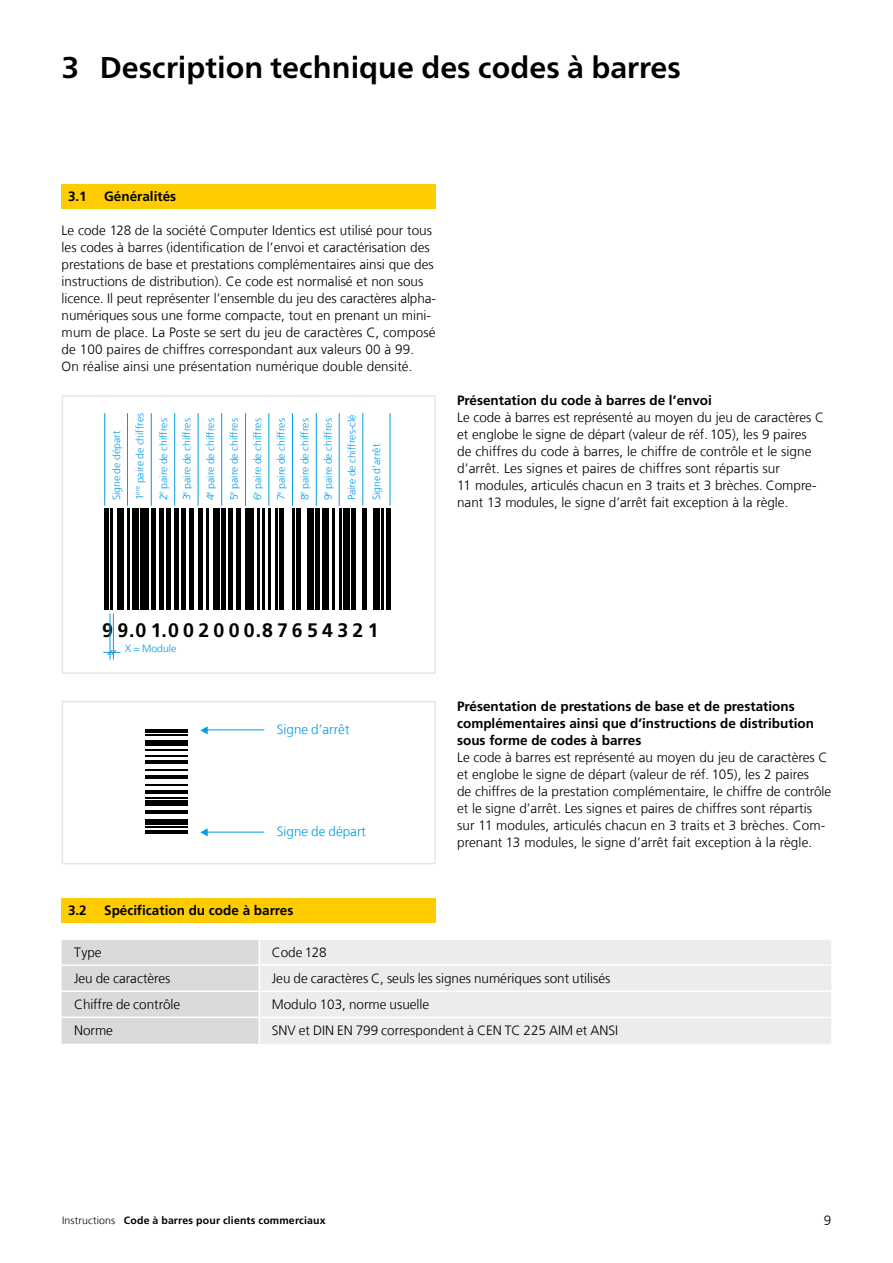
<style>
.page{position:relative;width:893px;height:1263px;background:#fff}
.page>*{position:absolute;margin:0;border:0;box-sizing:border-box;transform-origin:0 0}
.t1{font:700 30px "Frutiger Neue LT Pro";color:#000}
.t2{font:700 19.5px "Frutiger LT Com";color:#000}
.t3{font:300 13.5px/17px "Frutiger LT Com";color:#000}
.t4{font:700 13.5px/17px "Frutiger LT Com";color:#000}
.t5{font:300 13.5px "Frutiger LT Com";color:#009ee3}
.t6{font:300 10.5px "Frutiger LT Com";color:#009ee3}
.t7{font:700 10.5px "Frutiger LT Com";letter-spacing:.02em;color:#000}
.s1{font-weight:300}
</style>
<div class="page">
<div style="left:62px;top:184px;width:374px;height:25px;background:#fc0"></div>
<div style="left:62px;top:898px;width:374px;height:25px;background:#fc0"></div>
<div style="left:260px;top:940px;width:571px;height:104px;background:#ececec"></div>
<hr style="left:259px;top:964px;width:572px;height:2px;background:#fff">
<hr style="left:259px;top:990px;width:572px;height:2px;background:#fff">
<hr style="left:259px;top:1016px;width:572px;height:2px;background:#fff">
<svg style="left:62px;top:940px;width:197px;height:104px;background:#dadbdb"></svg>
<div style="left:62px;top:395px;width:374px;height:279px;border:2px solid #e6e6e6"></div>
<hr style="left:104px;top:413px;width:1px;height:93px;background:#009ee3">
<hr style="left:127px;top:413px;width:1px;height:93px;background:#009ee3">
<hr style="left:151px;top:413px;width:1px;height:93px;background:#009ee3">
<hr style="left:174px;top:413px;width:1px;height:93px;background:#009ee3">
<hr style="left:198px;top:413px;width:1px;height:93px;background:#009ee3">
<hr style="left:221px;top:413px;width:1px;height:93px;background:#009ee3">
<hr style="left:245px;top:413px;width:1px;height:93px;background:#009ee3">
<hr style="left:269px;top:413px;width:1px;height:93px;background:#009ee3">
<hr style="left:292px;top:413px;width:1px;height:93px;background:#009ee3">
<hr style="left:316px;top:413px;width:1px;height:93px;background:#009ee3">
<hr style="left:339px;top:413px;width:1px;height:93px;background:#009ee3">
<hr style="left:363px;top:413px;width:1px;height:93px;background:#009ee3">
<hr style="left:390px;top:413px;width:1px;height:93px;background:#009ee3">
<hr style="left:110px;top:613px;width:1px;height:46px;background:#009ee3">
<hr style="left:113px;top:613px;width:1px;height:46px;background:#009ee3">
<svg style="left:103px;top:649px;width:18px;height:7px"></svg>
<hr style="left:104px;top:508px;width:4px;height:101px;background:#000">
<hr style="left:111px;top:508px;width:2px;height:101px;background:#000">
<div style="left:117px;top:508px;width:6px;height:101px;background:#000"></div>
<hr style="left:128px;top:508px;width:2px;height:101px;background:#000">
<div style="left:132px;top:508px;width:6px;height:101px;background:#000"></div>
<div style="left:140px;top:508px;width:9px;height:101px;background:#000"></div>
<hr style="left:151px;top:508px;width:4px;height:101px;background:#000">
<hr style="left:160px;top:508px;width:4px;height:101px;background:#000">
<hr style="left:166px;top:508px;width:4px;height:101px;background:#000">
<hr style="left:175px;top:508px;width:4px;height:101px;background:#000">
<hr style="left:181px;top:508px;width:4px;height:101px;background:#000">
<hr style="left:190px;top:508px;width:4px;height:101px;background:#000">
<hr style="left:198px;top:508px;width:4px;height:101px;background:#000">
<hr style="left:207px;top:508px;width:2px;height:101px;background:#000">
<div style="left:213px;top:508px;width:6px;height:101px;background:#000"></div>
<hr style="left:222px;top:508px;width:4px;height:101px;background:#000">
<hr style="left:228px;top:508px;width:4px;height:101px;background:#000">
<hr style="left:237px;top:508px;width:4px;height:101px;background:#000">
<div style="left:245px;top:508px;width:9px;height:101px;background:#000"></div>
<hr style="left:258px;top:508px;width:2px;height:101px;background:#000">
<hr style="left:262px;top:508px;width:2px;height:101px;background:#000">
<hr style="left:269px;top:508px;width:2px;height:101px;background:#000">
<hr style="left:275px;top:508px;width:2px;height:101px;background:#000">
<hr style="left:279px;top:508px;width:4px;height:101px;background:#000">
<hr style="left:292px;top:508px;width:2px;height:101px;background:#000">
<div style="left:296px;top:508px;width:5px;height:101px;background:#000"></div>
<div style="left:307px;top:508px;width:6px;height:101px;background:#000"></div>
<div style="left:315px;top:508px;width:5px;height:101px;background:#000"></div>
<div style="left:322px;top:508px;width:6px;height:101px;background:#000"></div>
<hr style="left:333px;top:508px;width:2px;height:101px;background:#000">
<hr style="left:339px;top:508px;width:2px;height:101px;background:#000">
<div style="left:343px;top:508px;width:7px;height:101px;background:#000"></div>
<hr style="left:352px;top:508px;width:4px;height:101px;background:#000">
<div style="left:362px;top:508px;width:5px;height:101px;background:#000"></div>
<div style="left:373px;top:508px;width:6px;height:101px;background:#000"></div>
<hr style="left:382px;top:508px;width:2px;height:101px;background:#000">
<hr style="left:386px;top:508px;width:4px;height:101px;background:#000">
<div style="left:62px;top:701px;width:374px;height:163px;border:2px solid #e6e6e6"></div>
<hr style="left:205px;top:729px;width:59px;height:1px;background:#009ee3">
<hr style="left:205px;top:832px;width:59px;height:1px;background:#009ee3">
<hr style="left:145px;top:729px;width:42px;height:4px;background:#000">
<hr style="left:145px;top:734px;width:42px;height:2px;background:#000">
<div style="left:145px;top:740px;width:42px;height:5px;background:#000"></div>
<hr style="left:145px;top:749px;width:42px;height:2px;background:#000">
<hr style="left:145px;top:755px;width:42px;height:1px;background:#000">
<hr style="left:145px;top:760px;width:42px;height:4px;background:#000">
<hr style="left:145px;top:769px;width:42px;height:2px;background:#000">
<hr style="left:145px;top:775px;width:42px;height:4px;background:#000">
<hr style="left:145px;top:784px;width:42px;height:2px;background:#000">
<hr style="left:145px;top:790px;width:42px;height:3px;background:#000">
<hr style="left:145px;top:797px;width:42px;height:2px;background:#000">
<div style="left:145px;top:801px;width:42px;height:5px;background:#000"></div>
<hr style="left:145px;top:810px;width:42px;height:4px;background:#000">
<div style="left:145px;top:819px;width:42px;height:6px;background:#000"></div>
<hr style="left:145px;top:826px;width:42px;height:2px;background:#000">
<hr style="left:145px;top:830px;width:42px;height:4px;background:#000">
<h2 class="t1" style="left:62px;top:50px;width:621px">3 Description technique des codes à barres</h2>
<h3 class="t4" style="left:68px;top:188px;width:20px">3.1</h3>
<h3 class="t4" style="left:104px;top:188px;width:74px">Généralités</h3>
<p class="t3" style="left:62px;top:222px;width:376px">Le code 128 de la société Computer Identics est utilisé pour tous les codes à barres (identification de l’envoi et caractérisation des prestations de base et prestations complémentaires ainsi que des instructions de distribution). Ce code est normalisé et non sous licence. Il peut représenter l’ensemble du jeu des caractères alpha&shy;numériques sous une forme compacte, tout en prenant un mini&shy;mum de place. La Poste se sert du jeu de caractères C, composé de 100 paires de chiffres correspondant aux valeurs 00 à 99.<br>On réalise ainsi une présentation numérique double densité.</p>
<p class="t6" style="left:110px;top:500px;width:71px;rotate:-90deg">Signe de départ</p>
<p class="t6" style="left:134px;top:500px;width:89px;rotate:-90deg">1<sup>ère</sup> paire de chiffres</p>
<p class="t6" style="left:157px;top:500px;width:84px;rotate:-90deg">2<sup>e</sup> paire de chiffres</p>
<p class="t6" style="left:181px;top:500px;width:84px;rotate:-90deg">3<sup>e</sup> paire de chiffres</p>
<p class="t6" style="left:204px;top:500px;width:84px;rotate:-90deg">4<sup>e</sup> paire de chiffres</p>
<p class="t6" style="left:228px;top:500px;width:84px;rotate:-90deg">5<sup>e</sup> paire de chiffres</p>
<p class="t6" style="left:252px;top:500px;width:84px;rotate:-90deg">6<sup>e</sup> paire de chiffres</p>
<p class="t6" style="left:275px;top:500px;width:84px;rotate:-90deg">7<sup>e</sup> paire de chiffres</p>
<p class="t6" style="left:299px;top:500px;width:84px;rotate:-90deg">8<sup>e</sup> paire de chiffres</p>
<p class="t6" style="left:322px;top:500px;width:84px;rotate:-90deg">9<sup>e</sup> paire de chiffres</p>
<p class="t6" style="left:346px;top:500px;width:87px;rotate:-90deg">Paire de chiffres-clé</p>
<p class="t6" style="left:371px;top:500px;width:58px;rotate:-90deg">Signe d’arrêt</p>
<h4 class="t4" style="left:457px;top:392px;width:256px">Présentation du code à barres de l’envoi</h4>
<p class="t3" style="left:457px;top:409px;width:368px">Le code à barres est représenté au moyen du jeu de caractères C et englobe le signe de départ (valeur de réf. 105), les 9 paires de chiffres du code à barres, le chiffre de contrôle et le signe d’arrêt. Les signes et paires de chiffres sont répartis sur<br>11 modules, articulés chacun en 3 traits et 3 brèches. Compre&shy;nant 13 modules, le signe d’arrêt fait exception à la règle.</p>
<h2 class="t2" style="left:102px;top:619px;width:278px">9 9.0 1.0 0 2 0 0 0.8 7 6 5 4 3 2 1</h2>
<p class="t6" style="left:125px;top:643px;width:53px">X = Module</p>
<p class="t5" style="left:277px;top:722px;width:74px">Signe d’arrêt</p>
<p class="t5" style="left:277px;top:823px;width:91px">Signe de départ</p>
<h4 class="t4" style="left:457px;top:698px;width:358px">Présentation de prestations de base et de prestations complémentaires ainsi que d’instructions de distribution sous forme de codes à barres</h4>
<p class="t3" style="left:457px;top:749px;width:376px">Le code à barres est représenté au moyen du jeu de caractères C et englobe le signe de départ (valeur de réf. 105), les 2 paires<br>de chiffres de la prestation complémentaire, le chiffre de contrôle et le signe d’arrêt. Les signes et paires de chiffres sont répartis sur 11 modules, articulés chacun en 3 traits et 3 brèches. Com&shy;prenant 13 modules, le signe d’arrêt fait exception à la règle.</p>
<h3 class="t4" style="left:68px;top:902px;width:20px">3.2</h3>
<h3 class="t4" style="left:104px;top:902px;width:191px">Spécification du code à barres</h3>
<p class="t3" style="left:74px;top:944px;width:29px">Type</p>
<p class="t3" style="left:272px;top:944px;width:56px">Code 128</p>
<p class="t3" style="left:74px;top:970px;width:98px">Jeu de caractères</p>
<p class="t3" style="left:272px;top:970px;width:340px">Jeu de caractères C, seuls les signes numériques sont utilisés</p>
<p class="t3" style="left:74px;top:996px;width:108px">Chiffre de contrôle</p>
<p class="t3" style="left:272px;top:996px;width:159px">Modulo 103, norme usuelle</p>
<p class="t3" style="left:74px;top:1022px;width:41px">Norme</p>
<p class="t3" style="left:272px;top:1022px;width:348px">SNV et DIN EN 799 correspondent à CEN TC 225 AIM et ANSI</p>
<p class="t7" style="left:62px;top:1214px;width:265px"><span class="s1">Instructions</span> Code à barres pour clients commerciaux</p>
<p class="t3" style="left:824px;top:1212px;width:9px">9</p>
</div>
